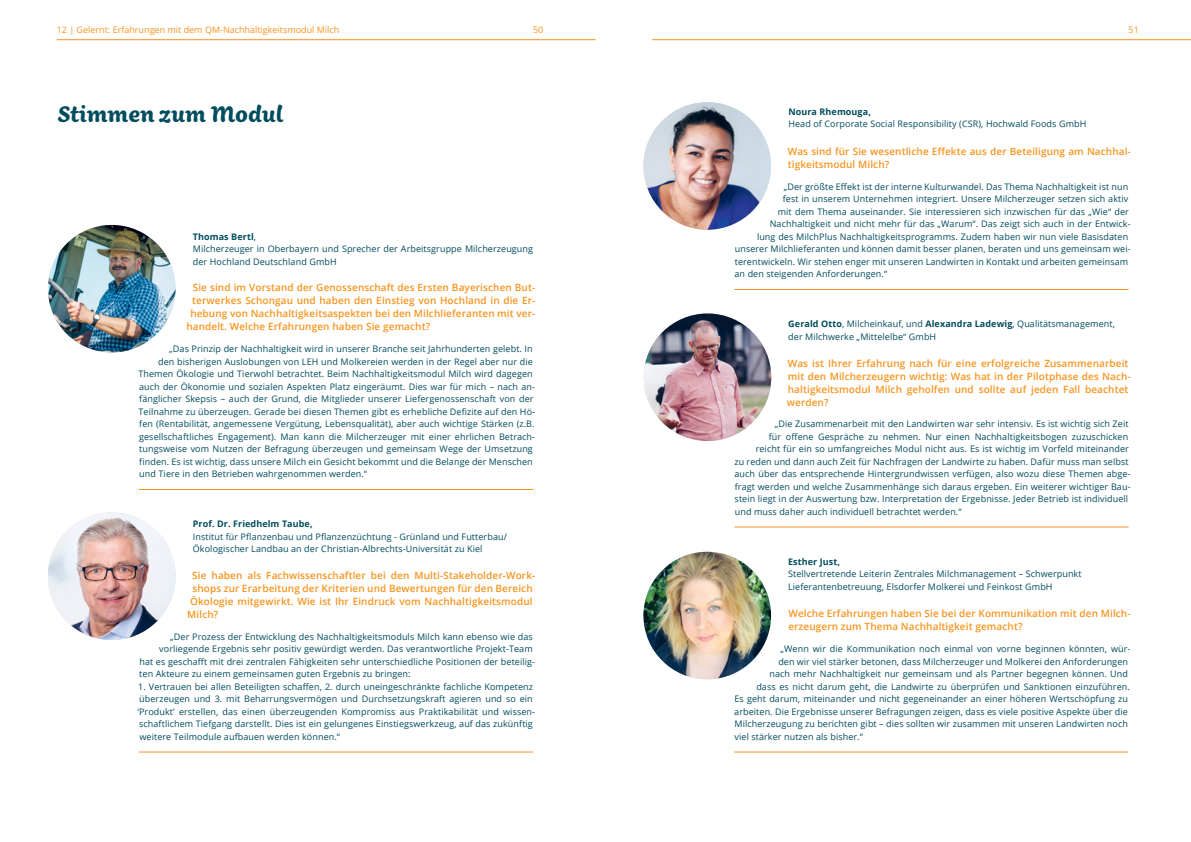
<style>
.page{position:relative;width:1191px;height:842px;background:#fff}
.page>*{position:absolute;margin:0;border:0;box-sizing:border-box;transform-origin:0 0}
.t1{font:700 36px "Aisha Latin";color:#004c5d}
.t2{font:600 10px/13px "Open Sans";letter-spacing:.01em;color:#f7941e}
.t3{font:9px/12.5px "Open Sans";letter-spacing:.01em;color:#004c5d}
.t4{font:9px "Open Sans";color:#f7941e}
.t5{font:700 9px "Open Sans";letter-spacing:.01em;color:#004c5d}
.s1{font-weight:700}
</style>
<div class="page">
<hr style="left:57px;top:39px;width:538px;height:1px;background:#f7941e">
<hr style="left:652px;top:39px;width:539px;height:1px;background:#f7941e">
<hr style="left:139px;top:489px;width:394px;height:1px;background:#f7941e">
<img style="left:48px;top:225px;width:127px;height:127px;border-radius:64px">
<hr style="left:734px;top:752px;width:394px;height:1px;background:#f7941e">
<img style="left:643px;top:552px;width:128px;height:127px;border-radius:64px">
<hr style="left:734px;top:289px;width:394px;height:1px;background:#f7941e">
<img style="left:643px;top:102px;width:128px;height:128px;border-radius:64px">
<hr style="left:139px;top:752px;width:394px;height:1px;background:#f7941e">
<img style="left:48px;top:512px;width:127px;height:128px;border-radius:64px">
<hr style="left:734px;top:527px;width:394px;height:1px;background:#f7941e">
<img style="left:643px;top:313px;width:128px;height:128px;border-radius:64px">
<p class="t4" style="left:57px;top:24px;width:284px">12 | Gelernt: Erfahrungen mit dem QM-Nachhaltigkeitsmodul Milch</p>
<h1 class="t1" style="left:57px;top:89px;width:228px">Stimmen zum Modul</h1>
<p class="t4" style="left:533px;top:24px;width:12px">50</p>
<p class="t4" style="left:1128px;top:24px;width:12px">51</p>
<p class="t5" style="left:788px;top:105px;width:84px">Noura Rhemouga,</p>
<p class="t3" style="left:788px;top:117px;width:299px">Head of Corporate Social Responsibility (CSR), Hochwald Foods GmbH</p>
<p class="t3" style="left:193px;top:230px;width:342px"><span class="s1">Thomas Bertl</span>,<br>Milcherzeuger in Oberbayern und Sprecher der Arbeitsgruppe Milcherzeugung der Hochland Deutschland GmbH</p>
<p class="t2" style="left:193px;top:281px;width:344px">Sie sind im Vorstand der Genossenschaft des Ersten Bayerischen But-</p>
<p class="t2" style="left:192px;top:294px;width:344px">terwerkes Schongau und haben den Einstieg von Hochland in die Er-</p>
<p class="t2" style="left:190px;top:307px;width:346px">hebung von Nachhaltigkeitsaspekten bei den Milchlieferanten mit ver-</p>
<p class="t2" style="left:186px;top:320px;width:245px">handelt. Welche Erfahrungen haben Sie gemacht?</p>
<p class="t3" style="left:169px;top:342px;width:365px">„Das Prinzip der Nachhaltigkeit wird in unserer Branche seit Jahrhunderten gelebt. In</p>
<p class="t3" style="left:158px;top:355px;width:376px">den bisherigen Auslobungen von LEH und Molkereien werden in der Regel aber nur die</p>
<p class="t3" style="left:138px;top:367px;width:396px">Themen Ökologie und Tierwohl betrachtet. Beim Nachhaltigkeitsmodul Milch wird dagegen</p>
<p class="t3" style="left:139px;top:380px;width:397px">auch der Ökonomie und sozialen Aspekten Platz eingeräumt. Dies war für mich – nach an-</p>
<p class="t3" style="left:139px;top:392px;width:396px">fänglicher Skepsis – auch der Grund, die Mitglieder unserer Liefergenossenschaft von der</p>
<p class="t3" style="left:138px;top:405px;width:398px">Teilnahme zu überzeugen. Gerade bei diesen Themen gibt es erhebliche Defizite auf den Hö-</p>
<p class="t3" style="left:139px;top:417px;width:397px">fen (Rentabilität, angemessene Vergütung, Lebensqualität), aber auch wichtige Stärken (z.B.</p>
<p class="t3" style="left:139px;top:430px;width:397px">gesellschaftliches Engagement). Man kann die Milcherzeuger mit einer ehrlichen Betrach-</p>
<p class="t3" style="left:139px;top:442px;width:395px">tungsweise vom Nutzen der Befragung überzeugen und gemeinsam Wege der Umsetzung</p>
<p class="t3" style="left:139px;top:455px;width:395px">finden. Es ist wichtig, dass unsere Milch ein Gesicht bekommt und die Belange der Menschen</p>
<p class="t3" style="left:139px;top:467px;width:229px">und Tiere in den Betrieben wahrgenommen werden.“</p>
<p class="t5" style="left:193px;top:518px;width:121px">Prof. Dr. Friedhelm Taube,</p>
<p class="t3" style="left:193px;top:530px;width:316px">Institut für Pflanzenbau und Pflanzenzüchtung - Grünland und Futterbau/<br>Ökologischer Landbau an der Christian-Albrechts-Universität zu Kiel</p>
<p class="t2" style="left:192px;top:569px;width:344px">Sie haben als Fachwissenschaftler bei den Multi-Stakeholder-Work-</p>
<p class="t2" style="left:192px;top:582px;width:342px">shops zur Erarbeitung der Kriterien und Bewertungen für den Bereich</p>
<p class="t2" style="left:190px;top:595px;width:344px">Ökologie mitgewirkt. Wie ist Ihr Eindruck vom Nachhaltigkeitsmodul</p>
<p class="t2" style="left:187px;top:608px;width:33px">Milch?</p>
<p class="t3" style="left:170px;top:630px;width:364px">„Der Prozess der Entwicklung des Nachhaltigkeitsmoduls Milch kann ebenso wie das</p>
<p class="t3" style="left:159px;top:642px;width:375px">vorliegende Ergebnis sehr positiv gewürdigt werden. Das verantwortliche Projekt-Team</p>
<p class="t3" style="left:139px;top:655px;width:397px">hat es geschafft mit drei zentralen Fähigkeiten sehr unterschiedliche Positionen der beteilig-</p>
<p class="t3" style="left:139px;top:667px;width:273px">ten Akteure zu einem gemeinsamen guten Ergebnis zu bringen:</p>
<p class="t3" style="left:137px;top:680px;width:399px">1. Vertrauen bei allen Beteiligten schaffen, 2. durch uneingeschränkte fachliche Kompetenz überzeugen und 3. mit Beharrungsvermögen und Durchsetzungskraft agieren und so ein ‘Produkt’ erstellen, das einen überzeugenden Kompromiss aus Praktikabilität und wissen&shy;schaftlichem Tiefgang darstellt. Dies ist ein gelungenes Einstiegswerkzeug, auf das zukünftig weitere Teilmodule aufbauen werden können.“</p>
<p class="t2" style="left:787px;top:145px;width:344px">Was sind für Sie wesentliche Effekte aus der Beteiligung am Nachhal&shy;tigkeitsmodul Milch?</p>
<p class="t3" style="left:783px;top:180px;width:346px">„Der größte Effekt ist der interne Kulturwandel. Das Thema Nachhaltigkeit ist nun</p>
<p class="t3" style="left:783px;top:192px;width:347px">fest in unserem Unternehmen integriert. Unsere Milcherzeuger setzen sich aktiv</p>
<p class="t3" style="left:777px;top:205px;width:353px">mit dem Thema auseinander. Sie interessieren sich inzwischen für das „Wie“ der</p>
<p class="t3" style="left:769px;top:217px;width:362px">Nachhaltigkeit und nicht mehr für das „Warum“. Das zeigt sich auch in der Entwick-</p>
<p class="t3" style="left:757px;top:230px;width:373px">lung des MilchPlus Nachhaltigkeitsprogramms. Zudem haben wir nun viele Basisdaten</p>
<p class="t3" style="left:735px;top:242px;width:397px">unserer Milchlieferanten und können damit besser planen, beraten und uns gemeinsam wei-</p>
<p class="t3" style="left:735px;top:255px;width:395px">terentwickeln. Wir stehen enger mit unseren Landwirten in Kontakt und arbeiten gemeinsam</p>
<p class="t3" style="left:734px;top:267px;width:154px">an den steigenden Anforderungen.“</p>
<p class="t3" style="left:788px;top:317px;width:328px"><span class="s1">Gerald Otto</span>, Milcheinkauf, und <span class="s1">Alexandra Ladewig</span>, Qualitätsmanagement, der Milchwerke „Mittelelbe“ GmbH</p>
<p class="t2" style="left:787px;top:357px;width:345px">Was ist Ihrer Erfahrung nach für eine erfolgreiche Zusammenarbeit mit den Milcherzeugern wichtig: Was hat in der Pilotphase des Nach&shy;haltigkeitsmodul Milch geholfen und sollte auf jeden Fall beachtet werden?</p>
<p class="t3" style="left:774px;top:417px;width:355px">„Die Zusammenarbeit mit den Landwirten war sehr intensiv. Es ist wichtig sich Zeit</p>
<p class="t3" style="left:769px;top:430px;width:361px">für offene Gespräche zu nehmen. Nur einen Nachhaltigkeitsbogen zuzuschicken</p>
<p class="t3" style="left:755px;top:442px;width:375px">reicht für ein so umfangreiches Modul nicht aus. Es ist wichtig im Vorfeld miteinander</p>
<p class="t3" style="left:734px;top:455px;width:395px">zu reden und dann auch Zeit für Nachfragen der Landwirte zu haben. Dafür muss man selbst</p>
<p class="t3" style="left:734px;top:467px;width:397px">auch über das entsprechende Hintergrundwissen verfügen, also wozu diese Themen abge-</p>
<p class="t3" style="left:735px;top:480px;width:397px">fragt werden und welche Zusammenhänge sich daraus ergeben. Ein weiterer wichtiger Bau-</p>
<p class="t3" style="left:734px;top:492px;width:395px">stein liegt in der Auswertung bzw. Interpretation der Ergebnisse. Jeder Betrieb ist individuell</p>
<p class="t3" style="left:735px;top:505px;width:228px">und muss daher auch individuell betrachtet werden.“</p>
<p class="t5" style="left:788px;top:555px;width:53px">Esther Just,</p>
<p class="t3" style="left:788px;top:567px;width:295px">Stellvertretende Leiterin Zentrales Milchmanagement – Schwerpunkt<br>Lieferantenbetreuung, Elsdorfer Molkerei und Feinkost GmbH</p>
<p class="t2" style="left:788px;top:607px;width:344px">Welche Erfahrungen haben Sie bei der Kommunikation mit den Milch&shy;erzeugern zum Thema Nachhaltigkeit gemacht?</p>
<p class="t3" style="left:780px;top:642px;width:351px">„Wenn wir die Kommunikation noch einmal von vorne beginnen könnten, wür-</p>
<p class="t3" style="left:778px;top:655px;width:351px">den wir viel stärker betonen, dass Milcherzeuger und Molkerei den Anforderungen</p>
<p class="t3" style="left:769px;top:667px;width:360px">nach mehr Nachhaltigkeit nur gemeinsam und als Partner begegnen können. Und</p>
<p class="t3" style="left:756px;top:680px;width:375px">dass es nicht darum geht, die Landwirte zu überprüfen und Sanktionen einzuführen.</p>
<p class="t3" style="left:734px;top:692px;width:395px">Es geht darum, miteinander und nicht gegeneinander an einer höheren Wertschöpfung zu</p>
<p class="t3" style="left:734px;top:705px;width:395px">arbeiten. Die Ergebnisse unserer Befragungen zeigen, dass es viele positive Aspekte über die</p>
<p class="t3" style="left:734px;top:717px;width:395px">Milcherzeugung zu berichten gibt – dies sollten wir zusammen mit unseren Landwirten noch</p>
<p class="t3" style="left:734px;top:730px;width:130px">viel stärker nutzen als bisher.“</p>
</div>
